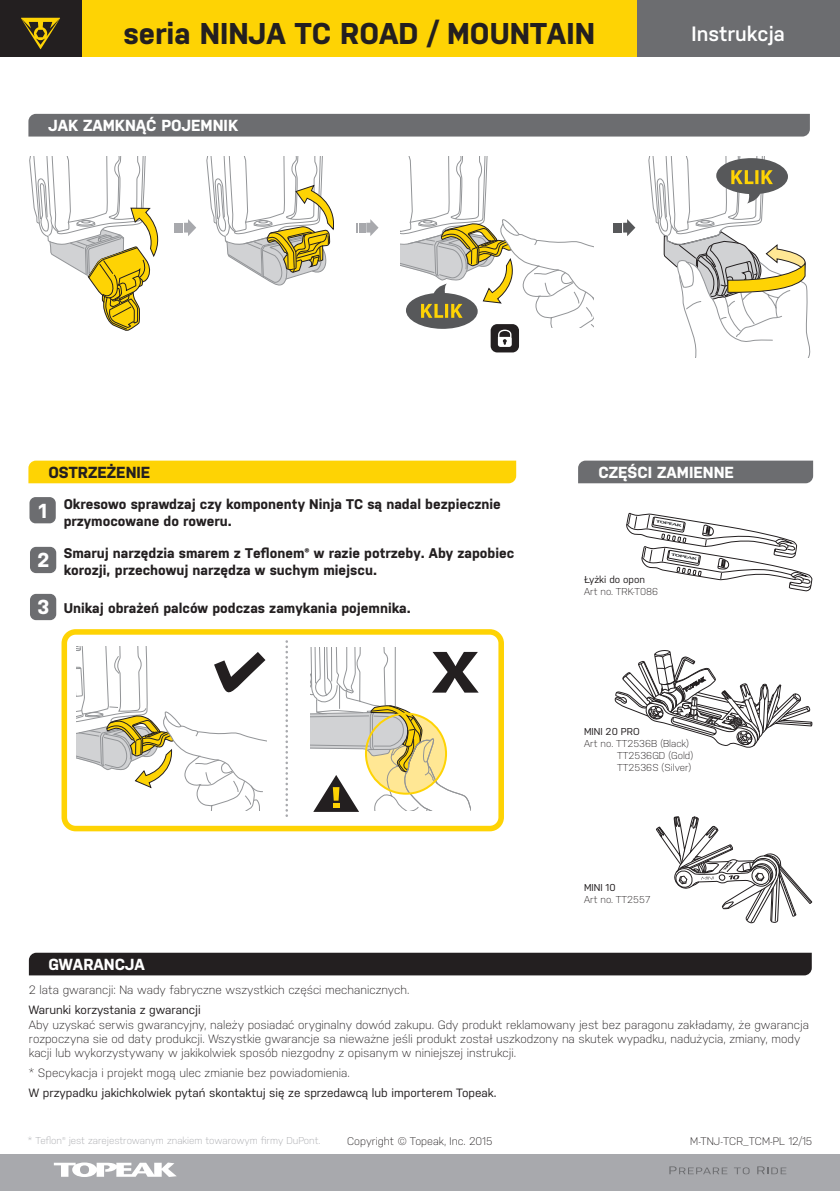
<style>
.page{position:relative;width:840px;height:1191px;background:#fff}
.page>*{position:absolute;margin:0;border:0;box-sizing:border-box;transform-origin:0 0}
.t1{font:700 30px "Nudista";color:#231f20}
.t2{font:600 20.8px "Nudista";color:#fff}
.t3{font:700 20.2px "Nudista";color:#fff}
.t4{font:700 16px "Nudista";color:#fff}
.t5{font:700 16px "Nudista";color:#231f20}
.t6{font:700 14px/16.8px "Nudista";color:#231f20}
.t7{font:300 12px/14.4px "Nudista";color:#231f20}
.t8{font:12px "Nudista";color:#231f20}
.t9{font:300 11px "Nudista";color:#231f20}
.t10{font:300 10px/12px "Nudista";color:#231f20}
.t11{font:300 10px "Nudista";color:#a8a9ad}
.t12{font:10px "Nudista";color:#231f20}
.s1{font-size:20.2px;color:#fff}
</style>
<div class="page">
<svg style="left:174px;top:219px;width:22px;height:17px"></svg>
<svg style="left:356px;top:219px;width:22px;height:17px"></svg>
<svg style="left:613px;top:219px;width:22px;height:17px"></svg>
<svg style="left:206px;top:156px;width:128px;height:130px"></svg>
<div style="left:490px;top:324px;width:28px;height:28px;background:#231f20;border-radius:7px"></div>
<svg style="left:29px;top:156px;width:130px;height:175px"></svg>
<div style="left:28px;top:114px;width:781px;height:22px;background:#6c6d70"></div>
<div style="left:28px;top:460px;width:488px;height:23px;background:#fed304"></div>
<div style="left:578px;top:460px;width:234px;height:23px;background:#6c6d70"></div>
<svg style="left:285px;top:641px;width:3px;height:176px"></svg>
<svg style="left:76px;top:647px;width:190px;height:163px"></svg>
<svg style="left:311px;top:647px;width:167px;height:165px"></svg>
<svg style="left:400px;top:156px;width:193px;height:191px"></svg>
<svg style="left:648px;top:156px;width:163px;height:202px"></svg>
<div style="left:77px;top:0;width:561px;height:57px;background:#fed304"></div>
<div style="left:637px;top:0;width:202px;height:57px;background:#6c6d70"></div>
<div style="left:0;top:0;width:81px;height:57px;background:#231f20"></div>
<svg style="left:21px;top:18px;width:39px;height:31px"></svg>
<div style="left:29px;top:952px;width:782px;height:23px;background:#231f20"></div>
<div style="left:0;top:1154px;width:839px;height:37px;background:#a8a9ad"></div>
<svg style="left:54px;top:1162px;width:123px;height:15px"></svg>
<svg style="left:669px;top:1166px;width:58px;height:8px"></svg>
<svg style="left:734px;top:1167px;width:15px;height:7px"></svg>
<svg style="left:757px;top:1166px;width:28px;height:8px"></svg>
<div style="left:29px;top:497px;width:27px;height:26px;background:#6c6d70;border-radius:6px"></div>
<div style="left:30px;top:594px;width:26px;height:26px;background:#6c6d70;border-radius:6px"></div>
<div style="left:30px;top:547px;width:26px;height:26px;background:#6c6d70;border-radius:6px"></div>
<div style="left:61px;top:629px;width:442px;height:202px;border:6px solid #fed304;border-radius:11px"></div>
<svg style="left:626px;top:513px;width:186px;height:79px"></svg>
<svg style="left:614px;top:650px;width:198px;height:98px"></svg>
<svg style="left:656px;top:816px;width:155px;height:108px"></svg>
<h1 class="t1" style="left:123px;top:11px;width:473px">seria NINJA TC ROAD / MOUNTAIN</h1>
<h2 class="t2" style="left:691px;top:18px;width:95px">Instrukcja</h2>
<h3 class="t4" style="left:48px;top:114px;width:191px">JAK ZAMKNĄĆ POJEMNIK</h3>
<h3 class="t5" style="left:48px;top:461px;width:103px">OSTRZEŻENIE</h3>
<h3 class="t4" style="left:598px;top:461px;width:137px">CZĘŚCI ZAMIENNE</h3>
<h3 class="t3" style="left:39px;top:495px;width:10px">1</h3>
<p class="t6" style="left:64px;top:494px;width:438px">Okresowo sprawdzaj czy komponenty Ninja TC są nadal bezpiecznie przymocowane do roweru.</p>
<h3 class="t3" style="left:37px;top:545px;width:14px">2</h3>
<p class="t6" style="left:64px;top:543px;width:452px">Smaruj narzędzia smarem z Teflonem® w razie potrzeby. Aby zapobiec korozji, przechowuj narzędza w suchym miejscu.</p>
<p class="t6" style="left:37px;top:598px;width:375px"><span class="s1">3</span> Unikaj obrażeń palców podczas zamykania pojemnika.</p>
<h3 class="t4" style="left:48px;top:952px;width:98px">GWARANCJA</h3>
<p class="t12" style="left:583px;top:572px;width:62px">Łyżki do opon</p>
<p class="t10" style="left:583px;top:584px;width:76px">Art no. TRK-T086</p>
<p class="t12" style="left:583px;top:724px;width:57px">MINI 20 PRO</p>
<p class="t10" style="left:616px;top:737px;width:77px;text-indent:-33px">Art no. TT2536B (Black)<br>TT2536GD (Gold)<br>TT2536S (Silver)</p>
<p class="t12" style="left:583px;top:880px;width:33px">MINI 10</p>
<p class="t10" style="left:583px;top:892px;width:68px">Art no. TT2557</p>
<p class="t7" style="left:29px;top:981px;width:382px">2 lata gwarancji: Na wady fabryczne wszystkich części mechanicznych.</p>
<p class="t8" style="left:29px;top:1001px;width:173px">Warunki korzystania z gwarancji</p>
<p class="t7" style="left:29px;top:1016px;width:781px">Aby uzyskać serwis gwarancyjny, należy posiadać oryginalny dowód zakupu. Gdy produkt reklamowany jest bez paragonu zakładamy, że gwarancja rozpoczyna sie od daty produkcji. Wszystkie gwarancje sa nieważne jeśli produkt został uszkodzony na skutek wypadku, nadużycia, zmiany, mody kacji lub wykorzystywany w jakikolwiek sposób niezgodny z opisanym w niniejszej instrukcji.</p>
<p class="t7" style="left:29px;top:1065px;width:322px">* Specy kacja i projekt mogą ulec zmianie bez powiadomienia.</p>
<p class="t8" style="left:29px;top:1084px;width:469px">W przypadku jakichkolwiek pytań skontaktuj się ze sprzedawcą lub importerem Topeak.</p>
<p class="t11" style="left:28px;top:1133px;width:294px">* Teflon® jest zarejestrowanym znakiem towarowym firmy DuPont.</p>
<p class="t9" style="left:347px;top:1133px;width:147px">Copyright © Topeak, Inc. 2015</p>
<p class="t9" style="left:690px;top:1133px;width:123px">M-TNJ-TCR_TCM-PL 12/15</p>
</div>
